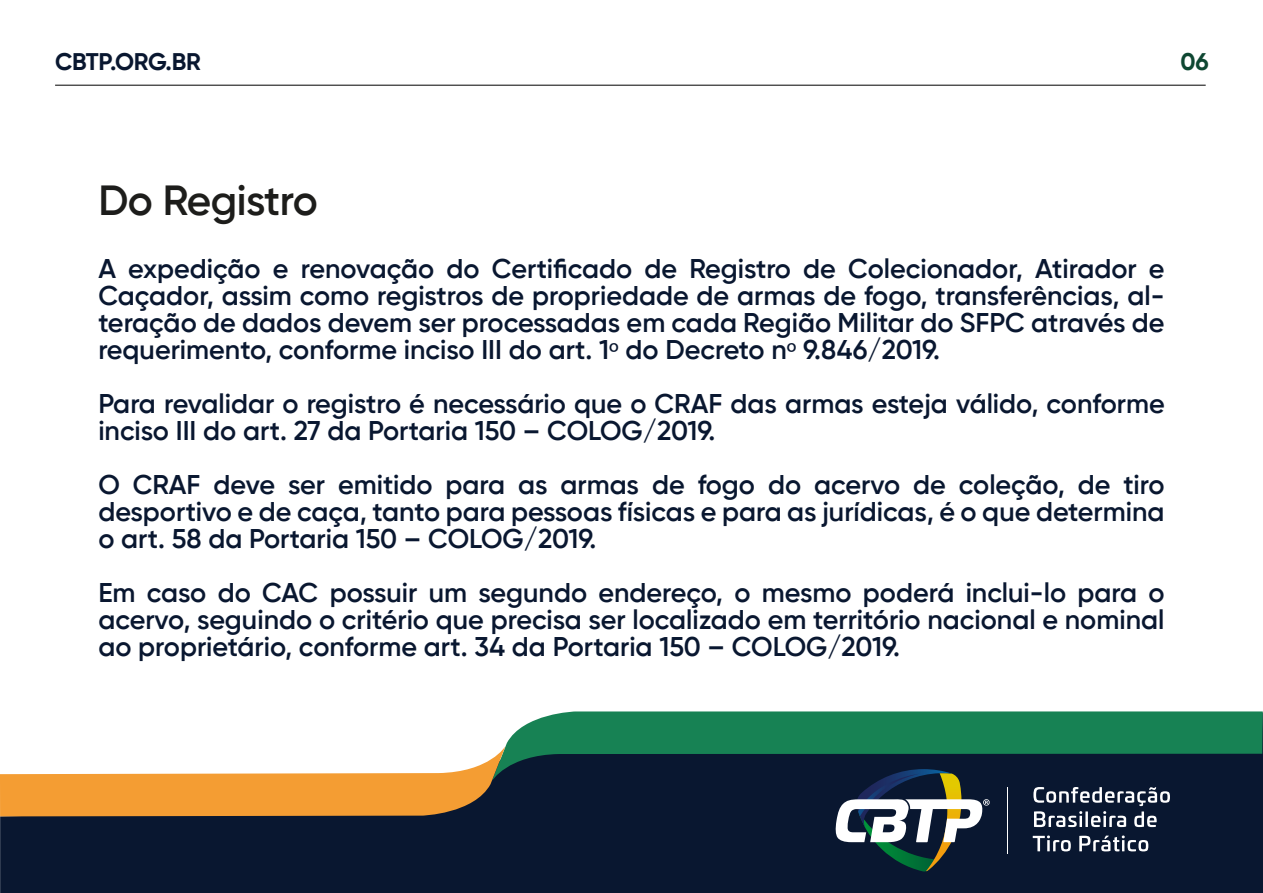
<style>
.page{position:relative;width:1263px;height:893px;background:#fff}
.page>*{position:absolute;margin:0;border:0;box-sizing:border-box;transform-origin:0 0}
.t1{font:600 42px "Gilroy";letter-spacing:-.015em;color:#1d1d1b}
.t2{font:600 27px/27px "Gilroy";color:#091730;text-align:justify}
.t3{font:700 24px "Gilroy";letter-spacing:-.015em;color:#091730}
.t4{font:700 24px "Gilroy";color:#0e4732}
.s1{font-family:"Myriad Pro";font-weight:400}
</style>
<div class="page">
<hr style="left:55px;top:85px;width:1151px;height:1px;background:#000">
<div style="left:0;top:781px;width:1263px;height:112px;background:#091730"></div>
<svg style="left:505px;top:711px;width:758px;height:70px;background:#165e4a"></svg>
<svg style="left:0;top:747px;width:505px;height:69px"></svg>
<svg style="left:835px;top:769px;width:155px;height:102px"></svg>
<hr style="left:1007px;top:787px;width:1px;height:66px;background:#fff">
<svg style="left:1033px;top:787px;width:137px;height:40px"></svg>
<svg style="left:1033px;top:835px;width:38px;height:16px"></svg>
<svg style="left:1079px;top:835px;width:69px;height:16px"></svg>
<p class="t3" style="left:55px;top:47px;width:147px">CBTP.ORG.BR</p>
<p class="t4" style="left:1180px;top:47px;width:30px">06</p>
<h1 class="t1" style="left:98px;top:174px;width:221px">Do Registro</h1>
<p class="t2" style="left:98px;top:255px;width:1068px">A expedição e renovação do Certificado de Registro de Colecionador, Atirador e Caçador, assim como registros de propriedade de armas de fogo, transferências, al&shy;teração de dados devem ser processadas em cada Região Militar do SFPC através de requerimento, conforme inciso III do art. 1<span class="s1">º</span> do Decreto n<span class="s1">º</span> 9.846/2019.</p>
<p class="t2" style="left:98px;top:390px;width:1068px">Para revalidar o registro é necessário que o CRAF das armas esteja válido, conforme inciso III do art. 27 da Portaria 150 – COLOG/2019.</p>
<p class="t2" style="left:98px;top:471px;width:1068px">O CRAF deve ser emitido para as armas de fogo do acervo de coleção, de tiro desportivo e de caça, tanto para pessoas físicas e para as jurídicas, é o que determina o art. 58 da Portaria 150 – COLOG/2019.</p>
<p class="t2" style="left:98px;top:579px;width:1068px">Em caso do CAC possuir um segundo endereço, o mesmo poderá inclui-lo para o acervo, seguindo o critério que precisa ser localizado em território nacional e nominal ao proprietário, conforme art. 34 da Portaria 150 – COLOG/2019.</p>
</div>
